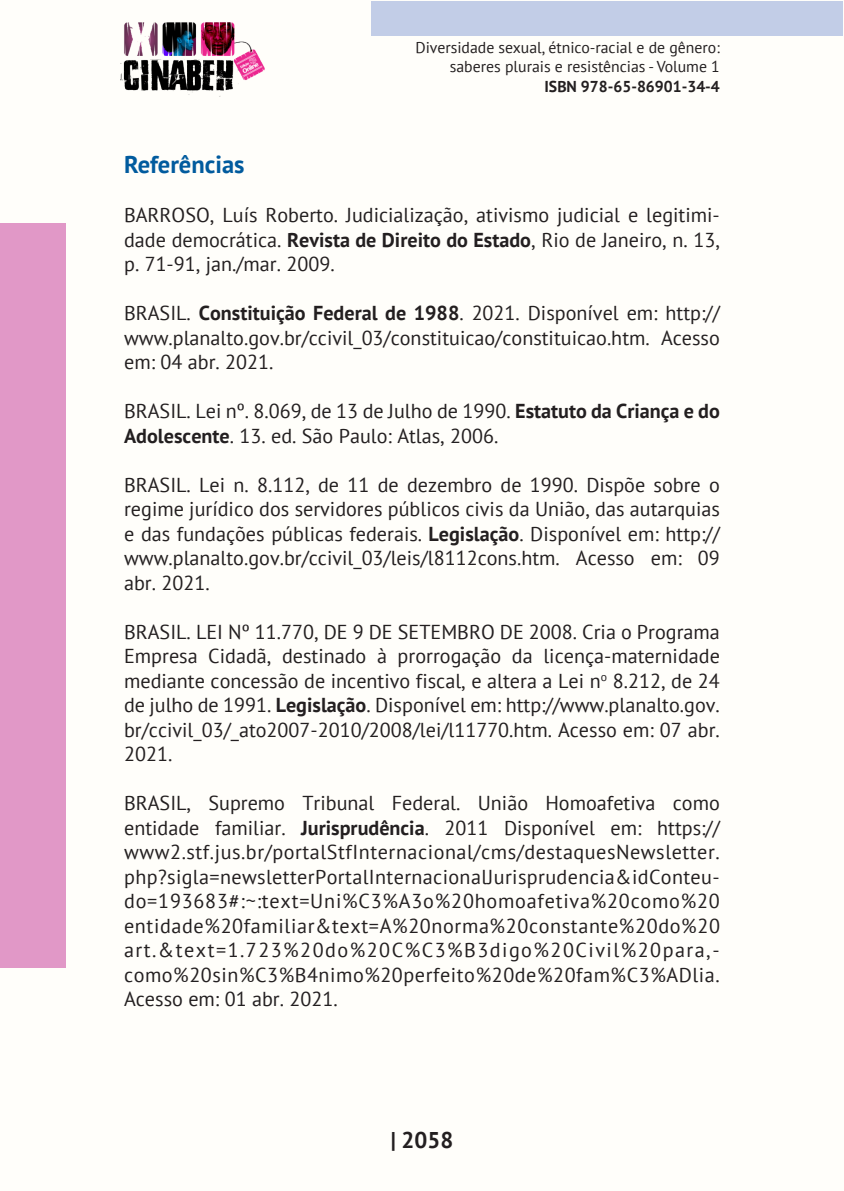
<style>
.page{position:relative;width:844px;height:1191px;background:#fff}
.page>*{position:absolute;margin:0;border:0;box-sizing:border-box;transform-origin:0 0}
._9_SUBTÍTULOS{font:700 24.5px "PT Sans";color:#015b9e}
.t1{font:700 22.75px "PT Sans";color:#231f20}
._11_REFERENCIAS{font:20.12px/24.5px "PT Sans";color:#231f20;text-align:justify}
.t2{font:15.75px/18.9px "PT Sans";color:#231f20;text-align:right}
.t3{font:700 15.75px "PT Sans";color:#231f20}
.s1{font-weight:700}
</style>
<div class="page">
<div style="left:0;top:0;width:843px;height:1191px;background:#fffefa"></div>
<div style="left:371px;top:1px;width:471px;height:35px;background:#c2cde7"></div>
<div style="left:0;top:223px;width:65px;height:744px;background:#e198c7"></div>
<img style="left:120px;top:22px;width:144px;height:75px">
<p class="t2" style="left:415px;top:38px;width:306px">Diversidade sexual, étnico-racial e de gênero: saberes plurais e resistências - Volume 1</p>
<p class="t3" style="left:544px;top:76px;width:177px">ISBN 978-65-86901-34-4</p>
<p class="_9_SUBTÍTULOS" style="left:124px;top:148px;width:122px">Referências</p>
<p class="_11_REFERENCIAS" style="left:124px;top:202px;width:597px">BARROSO, Luís Roberto. Judicialização, ativismo judicial e legitimi&shy;dade democrática. <span class="s1">Revista de Direito do Estado</span>, Rio de Janeiro, n. 13, p. 71-91, jan./mar. 2009.</p>
<p class="_11_REFERENCIAS" style="left:124px;top:300px;width:597px">BRASIL. <span class="s1">Constituição Federal de 1988</span>. 2021. Disponível em: http:// www.planalto.gov.br/ccivil_03/constituicao/constituicao.htm. Acesso em: 04 abr. 2021.</p>
<p class="_11_REFERENCIAS" style="left:124px;top:398px;width:597px">BRASIL. Lei nº. 8.069, de 13 de Julho de 1990. <span class="s1">Estatuto da Criança e do<br>Adolescente</span>. 13. ed. São Paulo: Atlas, 2006.</p>
<p class="_11_REFERENCIAS" style="left:124px;top:472px;width:597px">BRASIL. Lei n. 8.112, de 11 de dezembro de 1990. Dispõe sobre o regime jurídico dos servidores públicos civis da União, das autarquias e das fundações públicas federais. <span class="s1">Legislação</span>. Disponível em: http:// www.planalto.gov.br/ccivil_03/leis/l8112cons.htm. Acesso em: 09 abr. 2021.</p>
<p class="_11_REFERENCIAS" style="left:124px;top:619px;width:597px">BRASIL. LEI Nº 11.770, DE 9 DE SETEMBRO DE 2008. Cria o Programa Empresa Cidadã, destinado à prorrogação da licença-maternidade mediante concessão de incentivo fiscal, e altera a Lei n<sup>o</sup> 8.212, de 24 de julho de 1991. <span class="s1">Legislação</span>. Disponível em: http://www.planalto.gov. br/ccivil_03/_ato2007-2010/2008/lei/l11770.htm. Acesso em: 07 abr.<br>2021.</p>
<p class="_11_REFERENCIAS" style="left:124px;top:790px;width:597px">BRASIL, Supremo Tribunal Federal. União Homoafetiva como entidade familiar. <span class="s1">Jurisprudência</span>. 2011 Disponível em: https:// www2.stf.jus.br/portalStfInternacional/cms/destaquesNewsletter. php?sigla=newsletterPortalInternacionalJurisprudencia&amp;idConteu&shy;do=193683#:~:text=Uni%C3%A3o%20homoafetiva%20como%20 entidade%20familiar&amp;text=A%20norma%20constante%20do%20 art.&amp;text=1.723%20do%20C%C3%B3digo%20Civil%20para,- como%20sin%C3%B4nimo%20perfeito%20de%20fam%C3%ADlia.<br>Acesso em: 01 abr. 2021.</p>
<p class="t1" style="left:390px;top:1125px;width:64px">| 2058</p>
</div>
